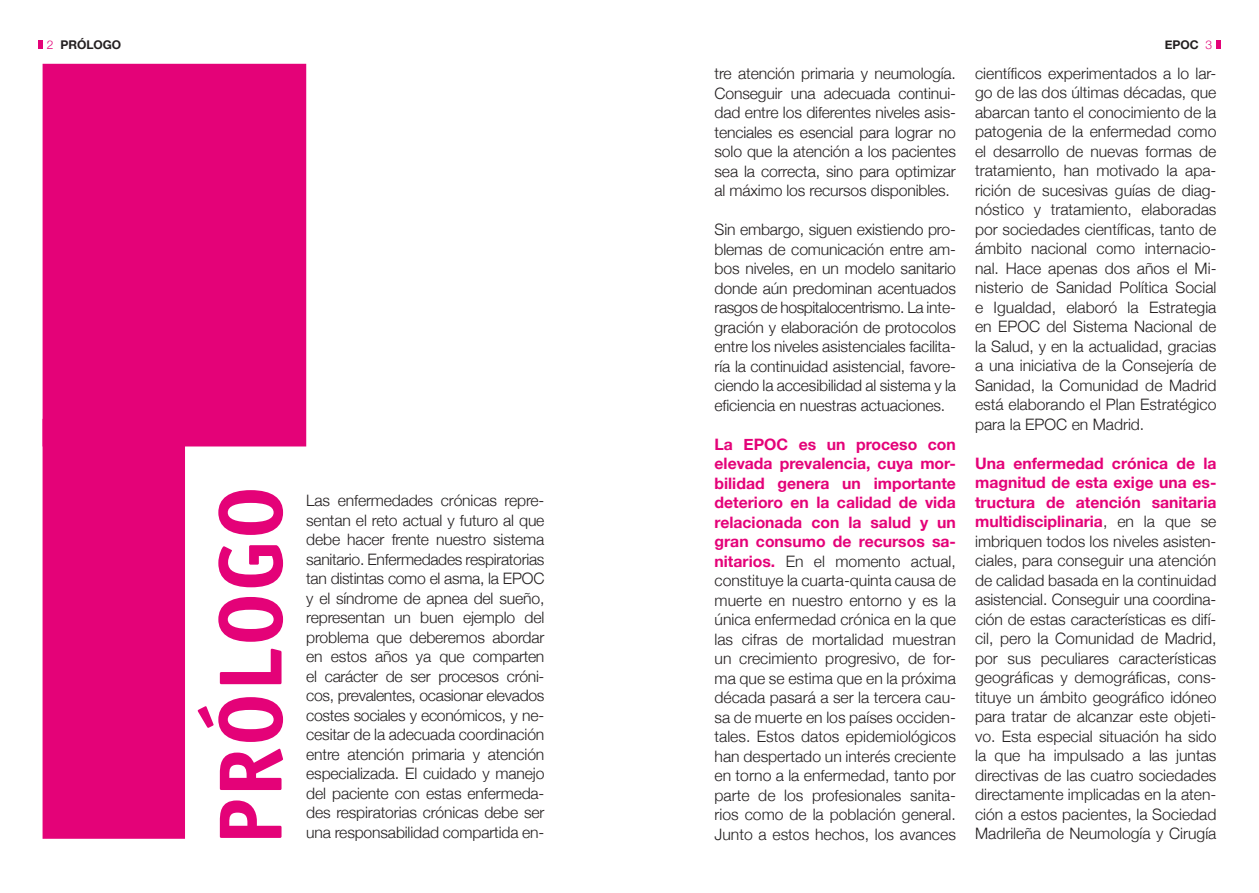
<style>
.page{position:relative;width:1259px;height:893px;background:#fff}
.page>*{position:absolute;margin:0;border:0;box-sizing:border-box;transform-origin:0 0}
.t1{font:700 90px "Officina Sans";letter-spacing:.01em;color:#e40278}
.t2{font:300 15.75px/19.5px "Helvetica Neue";letter-spacing:-.01em;color:#231f20;text-align:justify}
.t3{font:700 12px "Helvetica Neue";color:#231f20}
.s1{font-weight:300;color:#e40278}
.s2{font-weight:700;color:#e40278}
</style>
<div class="page">
<div style="left:43px;top:64px;width:263px;height:382px;background:#e40278"></div>
<div style="left:43px;top:419px;width:141px;height:419px;background:#e40278"></div>
<div style="left:43px;top:419px;width:142px;height:420px;border:1px solid #e40278"></div>
<svg style="left:39px;top:41px;width:4px;height:8px"></svg>
<svg style="left:1216px;top:41px;width:4px;height:8px"></svg>
<p class="t3" style="left:47px;top:37px;width:76px"><span class="s1">2</span> PRÓLOGO</p>
<p class="t3" style="left:1164px;top:37px;width:49px">EPOC <span class="s1">3</span></p>
<h1 class="t1" style="left:214px;top:845px;width:360px;rotate:-90deg">PRÓLOGO</h1>
<p class="t2" style="left:306px;top:491px;width:240px">Las enfermedades crónicas repre&shy;sentan el reto actual y futuro al que debe hacer frente nuestro sistema sanitario. Enfermedades respiratorias tan distintas como el asma, la EPOC y el síndrome de apnea del sueño, representan un buen ejemplo del problema que deberemos abordar en estos años ya que comparten el carácter de ser procesos cróni&shy;cos, prevalentes, ocasionar elevados costes sociales y económicos, y ne&shy;cesitar de la adecuada coordinación entre atención primaria y atención especializada. El cuidado y manejo del paciente con estas enfermeda&shy;des respiratorias crónicas debe ser</p>
<p class="t2" style="left:306px;top:822px;width:240px">una responsabilidad compartida en-</p>
<p class="t2" style="left:714px;top:63px;width:243px">tre atención primaria y neumología.<br>Conseguir una adecuada continui&shy;dad entre los diferentes niveles asis&shy;tenciales es esencial para lograr no solo que la atención a los pacientes sea la correcta, sino para optimizar al máximo los recursos disponibles.</p>
<p class="t2" style="left:714px;top:219px;width:243px">Sin embargo, siguen existiendo pro&shy;blemas de comunicación entre am&shy;bos niveles, en un modelo sanitario donde aún predominan acentuados rasgos de hospitalocentrismo. La inte&shy;gración y elaboración de protocolos entre los niveles asistenciales facilita&shy;ría la continuidad asistencial, favore&shy;ciendo la accesibilidad al sistema y la eficiencia en nuestras actuaciones.</p>
<p class="t2" style="left:714px;top:434px;width:243px"><span class="s2">La EPOC es un proceso con elevada prevalencia, cuya mor&shy;bilidad genera un importante deterioro en la calidad de vida relacionada con la salud y un gran consumo de recursos sa&shy;nitarios.</span> En el momento actual, constituye la cuarta-quinta causa de muerte en nuestro entorno y es la única enfermedad crónica en la que las cifras de mortalidad muestran un crecimiento progresivo, de for&shy;ma que se estima que en la próxima década pasará a ser la tercera cau&shy;sa de muerte en los países occiden&shy;tales. Estos datos epidemiológicos han despertado un interés creciente en torno a la enfermedad, tanto por parte de los profesionales sanita&shy;rios como de la población general.<br>Junto a estos hechos, los avances</p>
<p class="t2" style="left:975px;top:63px;width:243px">científicos experimentados a lo lar&shy;go de las dos últimas décadas, que abarcan tanto el conocimiento de la patogenia de la enfermedad como el desarrollo de nuevas formas de tratamiento, han motivado la apa&shy;rición de sucesivas guías de diag&shy;nóstico y tratamiento, elaboradas por sociedades científicas, tanto de ámbito nacional como internacio&shy;nal. Hace apenas dos años el Mi&shy;nisterio de Sanidad Política Social e Igualdad, elaboró la Estrategia en EPOC del Sistema Nacional de la Salud, y en la actualidad, gracias a una iniciativa de la Consejería de Sanidad, la Comunidad de Madrid está elaborando el Plan Estratégico para la EPOC en Madrid.</p>
<p class="t2" style="left:975px;top:453px;width:243px"><span class="s2">Una enfermedad crónica de la magnitud de esta exige una es&shy;tructura de atención sanitaria multidisciplinaria</span>, en la que se imbriquen todos los niveles asisten&shy;ciales, para conseguir una atención de calidad basada en la continuidad asistencial. Conseguir una coordina&shy;ción de estas características es difí&shy;cil, pero la Comunidad de Madrid, por sus peculiares características geográficas y demográficas, cons&shy;tituye un ámbito geográfico idóneo para tratar de alcanzar este objeti&shy;vo. Esta especial situación ha sido la que ha impulsado a las juntas directivas de las cuatro sociedades directamente implicadas en la aten&shy;ción a estos pacientes, la Sociedad Madrileña de Neumología y Cirugía</p>
</div>
